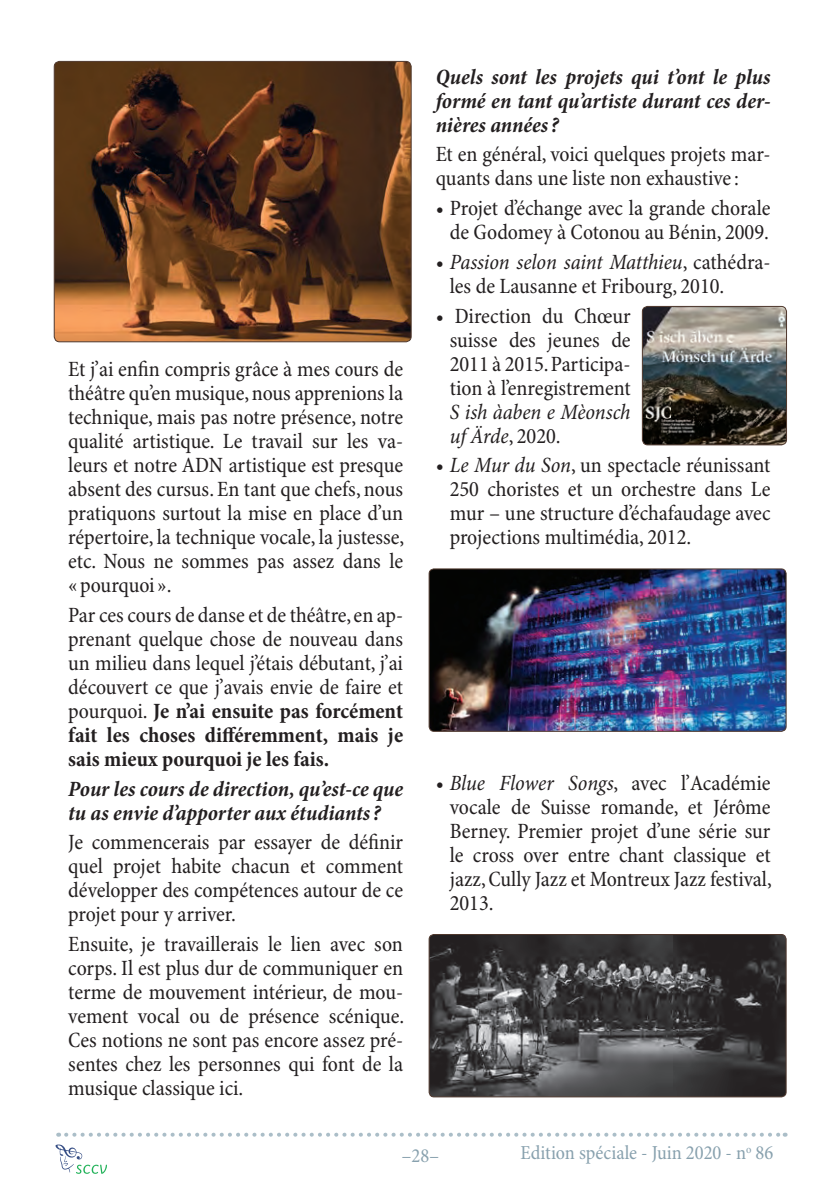
<style>
.page{position:relative;width:840px;height:1191px;background:#fff}
.page>*{position:absolute;margin:0;border:0;box-sizing:border-box;transform-origin:0 0}
.t1{font:condensed 22px/24px "Minion Pro";color:#231f20;text-align:justify}
.t2{font:italic 700 condensed 22px/24px "Minion Pro";letter-spacing:-.005em;color:#231f20;text-align:justify}
.t3{font:italic condensed 22px/24px "Minion Pro";letter-spacing:-.005em;color:#231f20}
.t4{font:condensed 20px "Minion Pro";color:#88a1ae}
.s1{font-weight:700}
.s2{font-style:italic}
.s3{font-style:normal}
</style>
<div class="page">
<svg style="left:66px;top:1132px;width:719px;height:4px"></svg>
<img style="left:54px;top:61px;width:357px;height:281px">
<div style="left:54px;top:61px;width:357px;height:281px;border:1px solid #4f382d;border-radius:5px"></div>
<img style="left:643px;top:306px;width:143px;height:139px">
<div style="left:641px;top:306px;width:145px;height:139px;border:1px solid #4f382d;border-radius:5px"></div>
<img style="left:430px;top:934px;width:355px;height:161px">
<div style="left:428px;top:934px;width:358px;height:163px;border:1px solid #4f382d;border-radius:5px"></div>
<img style="left:430px;top:570px;width:355px;height:161px">
<div style="left:428px;top:568px;width:358px;height:163px;border:1px solid #4f382d;border-radius:5px"></div>
<svg style="left:55px;top:1144px;width:52px;height:29px"></svg>
<p class="t1" style="left:68px;top:358px;width:337px">Et j’ai enfin compris grâce à mes cours de théâtre qu’en musique, nous apprenions la technique, mais pas notre présence, notre qualité artistique. Le travail sur les va&shy;leurs et notre ADN artistique est presque absent des cursus. En tant que chefs, nous pratiquons surtout la mise en place d’un répertoire, la technique vocale, la justesse, etc. Nous ne sommes pas assez dans le « pourquoi ».</p>
<p class="t1" style="left:68px;top:604px;width:336px">Par ces cours de danse et de théâtre, en ap&shy;prenant quelque chose de nouveau dans un milieu dans lequel j’étais débutant, j’ai découvert ce que j’avais envie de faire et pourquoi. <span class="s1">Je n’ai ensuite pas forcément fait les choses différemment, mais je sais mieux pourquoi je les fais.</span></p>
<p class="t2" style="left:68px;top:776px;width:336px">Pour les cours de direction, qu’est-ce que tu as envie d’apporter aux étudiants?</p>
<p class="t1" style="left:68px;top:831px;width:336px">Je commencerais par essayer de définir quel projet habite chacun et comment développer des compétences autour de ce projet pour y arriver.</p>
<p class="t1" style="left:68px;top:933px;width:337px">Ensuite, je travaillerais le lien avec son corps. Il est plus dur de communiquer en terme de mouvement intérieur, de mou&shy;vement vocal ou de présence scénique.<br>Ces notions ne sont pas encore assez pré&shy;sentes chez les personnes qui font de la musique classique ici.</p>
<p class="t2" style="left:435px;top:65px;width:336px">Quels sont les projets qui t’ont le plus formé en tant qu’artiste durant ces der&shy;nières années?</p>
<p class="t1" style="left:435px;top:143px;width:336px">Et en général, voici quelques projets mar&shy;quants dans une liste non exhaustive:</p>
<p class="t1" style="left:435px;top:197px;width:336px;text-align:center">• Projet d’échange avec la grande chorale de Godomey à Cotonou au Bénin, 2009.</p>
<p class="t1" style="left:449px;top:251px;width:320px;text-indent:-14px">• <span class="s2">Passion selon saint Matthieu</span>, cathédra&shy;les de Lausanne et Fribourg, 2010.</p>
<p class="t1" style="left:449px;top:304px;width:182px;text-indent:-14px">• Direction du Chœur suisse des jeunes de 2011 à 2015. Participa&shy;tion à l’enregistrement</p>
<p class="t3" style="left:449px;top:400px;width:182px">S ish àaben e Mèonsch uf Ärde<span class="s3">, 2020.</span></p>
<p class="t1" style="left:449px;top:454px;width:322px;text-indent:-14px">• <span class="s2">Le Mur du Son</span>, un spectacle réunissant 250 choristes et un orchestre dans Le mur – une structure d’échafaudage avec projections multimédia, 2012.</p>
<p class="t1" style="left:449px;top:772px;width:323px;text-indent:-14px">• <span class="s2">Blue Flower Songs</span>, avec l’Académie vocale de Suisse romande, et Jérôme Berney. Premier projet d’une série sur le cross over entre chant classique et jazz, Cully Jazz et Montreux Jazz festival, 2013.</p>
<p class="t4" style="left:401px;top:1143px;width:40px">–28–</p>
<p class="t4" style="left:520px;top:1140px;width:254px">Edition spéciale - Juin 2020 - n<sup>o</sup> 86</p>
</div>
